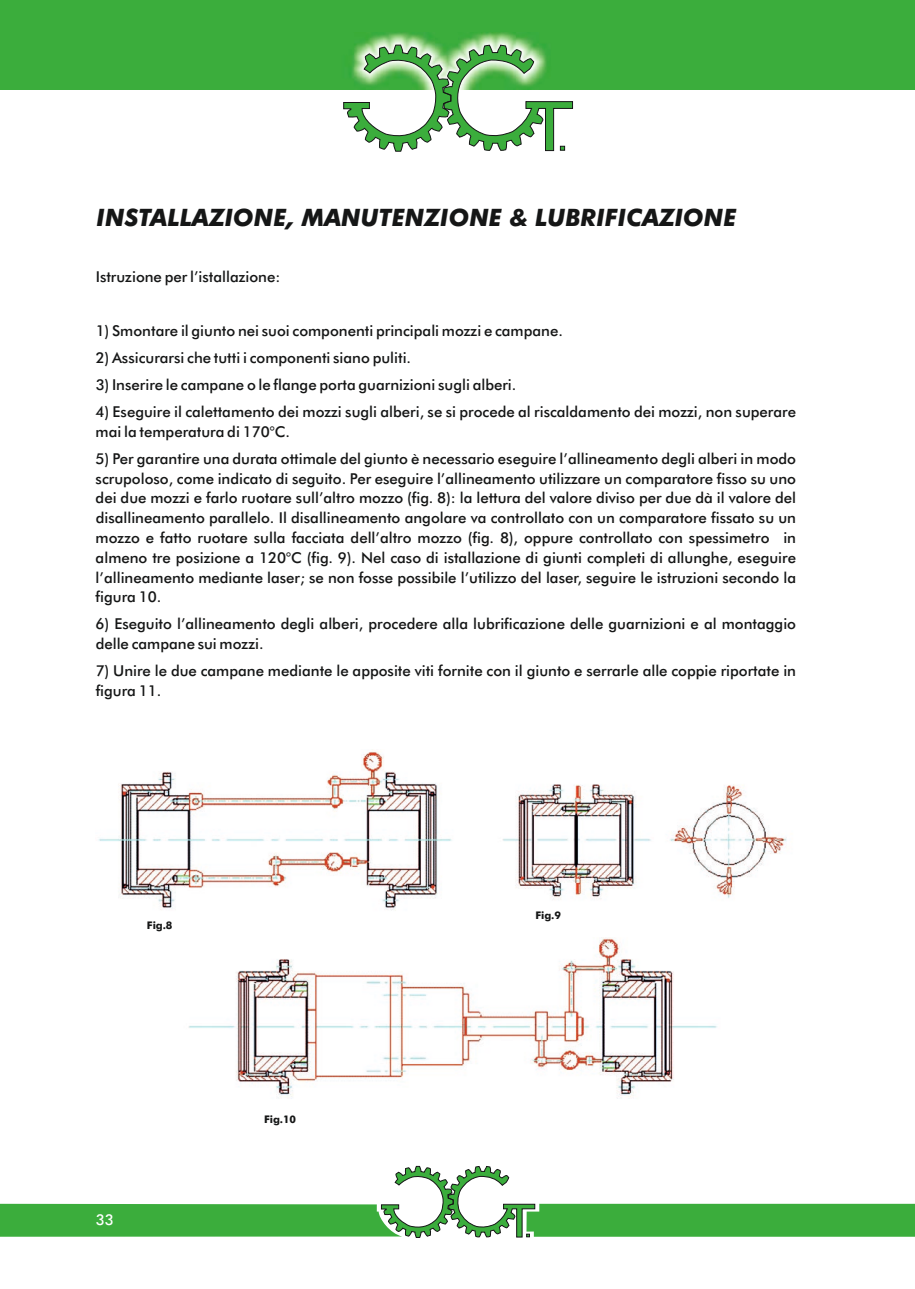
<style>
.page{position:relative;width:915px;height:1289px;background:#fff}
.page>*{position:absolute;margin:0;border:0;box-sizing:border-box;transform-origin:0 0}
.t1{font:italic 700 24px "Futura BT";color:#151616}
.t2{font:500 15px/19.8px "Futura BT";color:#151616}
.t3{font:500 15px "Futura BT";color:#fff}
.t4{font:700 10.5px "Futura BT";color:#151616}
</style>
<div class="page">
<div style="left:0;top:0;width:914px;height:89px;background:#3bad3c"></div>
<img style="left:361px;top:34px;width:172px;height:10px">
<img style="left:331px;top:33px;width:253px;height:1px">
<svg style="left:331px;top:44px;width:253px;height:108px"></svg>
<svg style="left:0;top:1165px;width:914px;height:73px"></svg>
<img style="left:98px;top:752px;width:354px;height:159px">
<img style="left:502px;top:784px;width:285px;height:116px">
<img style="left:189px;top:938px;width:528px;height:161px">
<h1 class="t1" style="left:96px;top:207px;width:641px">INSTALLAZIONE, MANUTENZIONE &amp; LUBRIFICAZIONE</h1>
<p class="t2" style="left:96px;top:268px;width:186px">Istruzione per l’istallazione:</p>
<p class="t2" style="left:96px;top:322px;width:468px">1) Smontare il giunto nei suoi componenti principali mozzi e campane.</p>
<p class="t2" style="left:96px;top:349px;width:317px">2) Assicurarsi che tutti i componenti siano puliti.</p>
<p class="t2" style="left:96px;top:376px;width:422px">3) Inserire le campane o le flange porta guarnizioni sugli alberi.</p>
<p class="t2" style="left:96px;top:403px;width:701px">4) Eseguire il calettamento dei mozzi sugli alberi, se si procede al riscaldamento dei mozzi, non superare mai la temperatura di 170°C.</p>
<p class="t2" style="left:96px;top:450px;width:701px;text-align:justify">5) Per garantire una durata ottimale del giunto è necessario eseguire l’allineamento degli alberi in modo scrupoloso, come indicato di seguito. Per eseguire l’allineamento utilizzare un comparatore fisso su uno dei due mozzi e farlo ruotare sull’altro mozzo (fig. 8): la lettura del valore diviso per due dà il valore del disallineamento parallelo. Il disallineamento angolare va controllato con un comparatore fissato su un mozzo e fatto ruotare sulla facciata dell’altro mozzo (fig. 8), oppure controllato con spessimetro in almeno tre posizione a 120°C (fig. 9). Nel caso di istallazione di giunti completi di allunghe, eseguire l’allineamento mediante laser; se non fosse possibile l’utilizzo del laser, seguire le istruzioni secondo la figura 10.</p>
<p class="t2" style="left:96px;top:615px;width:701px">6) Eseguito l’allineamento degli alberi, procedere alla lubrificazione delle guarnizioni e al montaggio delle campane sui mozzi.</p>
<p class="t2" style="left:96px;top:662px;width:701px">7) Unire le due campane mediante le apposite viti fornite con il giunto e serrarle alle coppie riportate in figura 11.</p>
<p class="t4" style="left:147px;top:921px;width:27px">Fig.8</p>
<p class="t3" style="left:96px;top:1213px;width:20px">33</p>
<p class="t4" style="left:264px;top:1114px;width:34px">Fig.10</p>
<p class="t4" style="left:535px;top:910px;width:27px">Fig.9</p>
</div>
